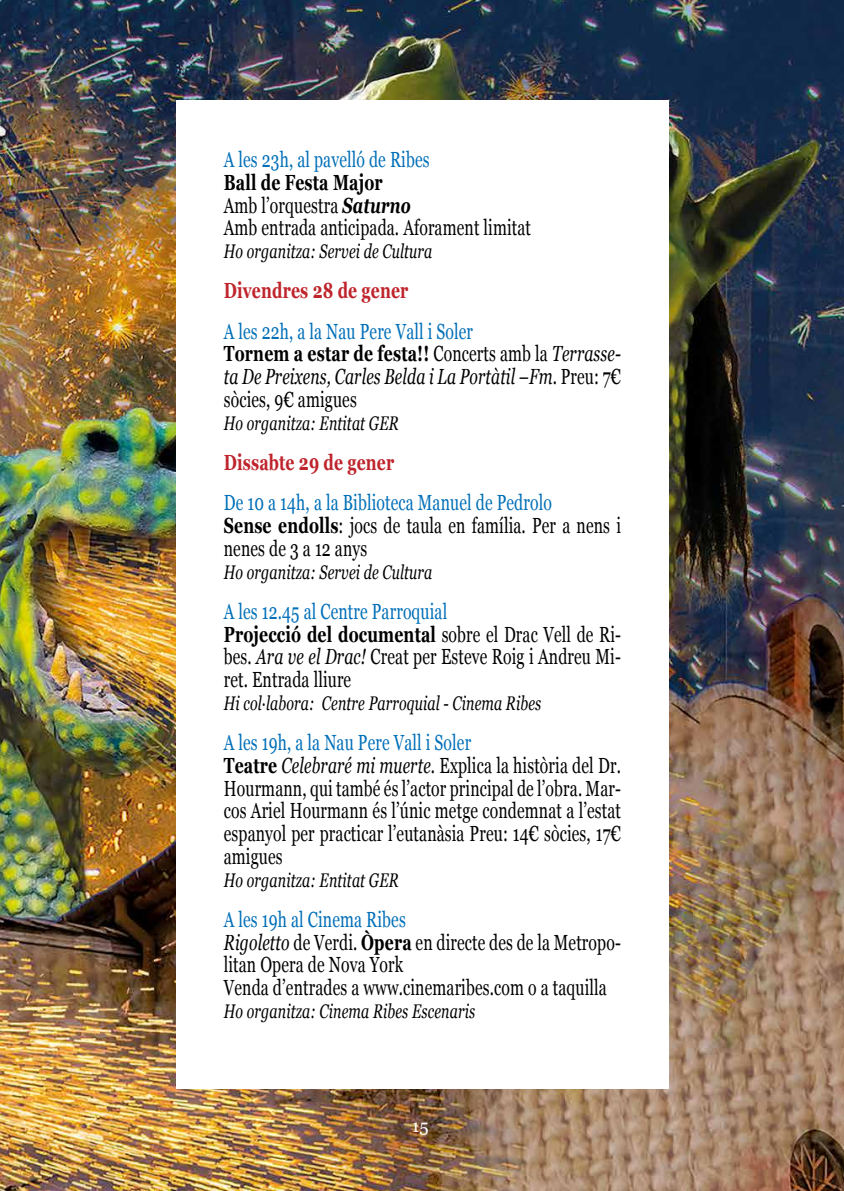
<style>
.page{position:relative;width:844px;height:1191px;background:#fff}
.page>*{position:absolute;margin:0;border:0;box-sizing:border-box;transform-origin:0 0}
.t1{font:21.88px/22.8px "Georgia";letter-spacing:.01em;color:#000;scale:.72 1}
.t2{font:italic 21.88px/22.8px "Georgia";letter-spacing:.01em;color:#000;scale:.72 1}
.t3{font:700 21.88px "Georgia";letter-spacing:.01em;color:#bf242c;scale:.72 1}
.t4{font:21.88px "Georgia";letter-spacing:.01em;color:#006fb8;scale:.72 1}
.t5{font:italic 19.6px "Georgia";letter-spacing:.01em;color:#000;scale:.72 1}
.t6{font:17.5px "Georgia";color:#fff}
.s1{font-weight:700}
.s2{font-weight:700;font-style:italic}
.s3{font-style:normal;color:#006fb8}
.s4{font-weight:700;font-style:normal}
.s5{font-style:normal}
.s6{color:#006fb8}
.s7{font-style:italic}
</style>
<div class="page">
<img style="left:0;top:0;width:843px;height:1191px">
<div style="left:176px;top:100px;width:492px;height:989px;background:#fff"></div>
<p class="t4" style="left:224px;top:144px;width:287px">A les 23h, al pavelló de Ribes</p>
<p class="t1" style="left:224px;top:170px;width:428px"><span class="s1">Ball de Festa Major<br></span>Amb l’orquestra <span class="s2">Saturno<br></span>Amb entrada anticipada. Aforament limitat</p>
<p class="t5" style="left:224px;top:237px;width:291px">Ho organitza: Servei de Cultura</p>
<p class="t3" style="left:224px;top:274px;width:258px">Divendres 28 de gener</p>
<p class="t2" style="left:224px;top:319px;width:553px"><span class="s3">A les 22h, a la Nau Pere Vall i Soler<br></span><span class="s4">Tornem a estar de festa!!</span> <span class="s5">Concerts amb la</span> Terrasse&shy;ta De Preixens, Carles Belda i La Portàtil –Fm<span class="s5">. Preu: 7€ sòcies, 9€ amigues</span></p>
<p class="t5" style="left:224px;top:409px;width:244px">Ho organitza: Entitat GER</p>
<p class="t3" style="left:224px;top:446px;width:238px">Dissabte 29 de gener</p>
<p class="t1" style="left:224px;top:490px;width:553px"><span class="s6">De 10 a 14h, a la Biblioteca Manuel de Pedrolo<br></span><span class="s1">Sense endolls</span>: jocs de taula en família. Per a nens i nenes de 3 a 12 anys</p>
<p class="t5" style="left:224px;top:557px;width:291px">Ho organitza: Servei de Cultura</p>
<p class="t1" style="left:224px;top:599px;width:553px"><span class="s6">A les 12.45 al Centre Parroquial<br></span><span class="s1">Projecció del documental</span> sobre el Drac Vell de Ri&shy;bes. <span class="s7">Ara ve el Drac!</span> Creat per Esteve Roig i Andreu Mi&shy;ret. Entrada lliure</p>
<p class="t5" style="left:224px;top:689px;width:442px">Hi col·labora: Centre Parroquial - Cinema Ribes</p>
<p class="t1" style="left:224px;top:730px;width:553px"><span class="s6">A les 19h, a la Nau Pere Vall i Soler<br></span><span class="s1">Teatre</span> <span class="s7">Celebraré mi muerte</span>. Explica la història del Dr.<br>Hourmann, qui també és l’actor principal de l’obra. Mar&shy;cos Ariel Hourmann és l’únic metge condemnat a l’estat espanyol per practicar l’eutanàsia Preu: 14€ sòcies, 17€ amigues</p>
<p class="t5" style="left:224px;top:865px;width:244px">Ho organitza: Entitat GER</p>
<p class="t1" style="left:224px;top:907px;width:553px"><span class="s6">A les 19h al Cinema Ribes<br></span><span class="s7">Rigoletto</span> de Verdi. <span class="s1">Òpera</span> en directe des de la Metropo&shy;litan Opera de Nova York<br>Venda d’entrades a www.cinemaribes.com o a taquilla</p>
<p class="t5" style="left:224px;top:997px;width:350px">Ho organitza: Cinema Ribes Escenaris</p>
<p class="t6" style="left:412px;top:1113px;width:18px">15</p>
</div>
